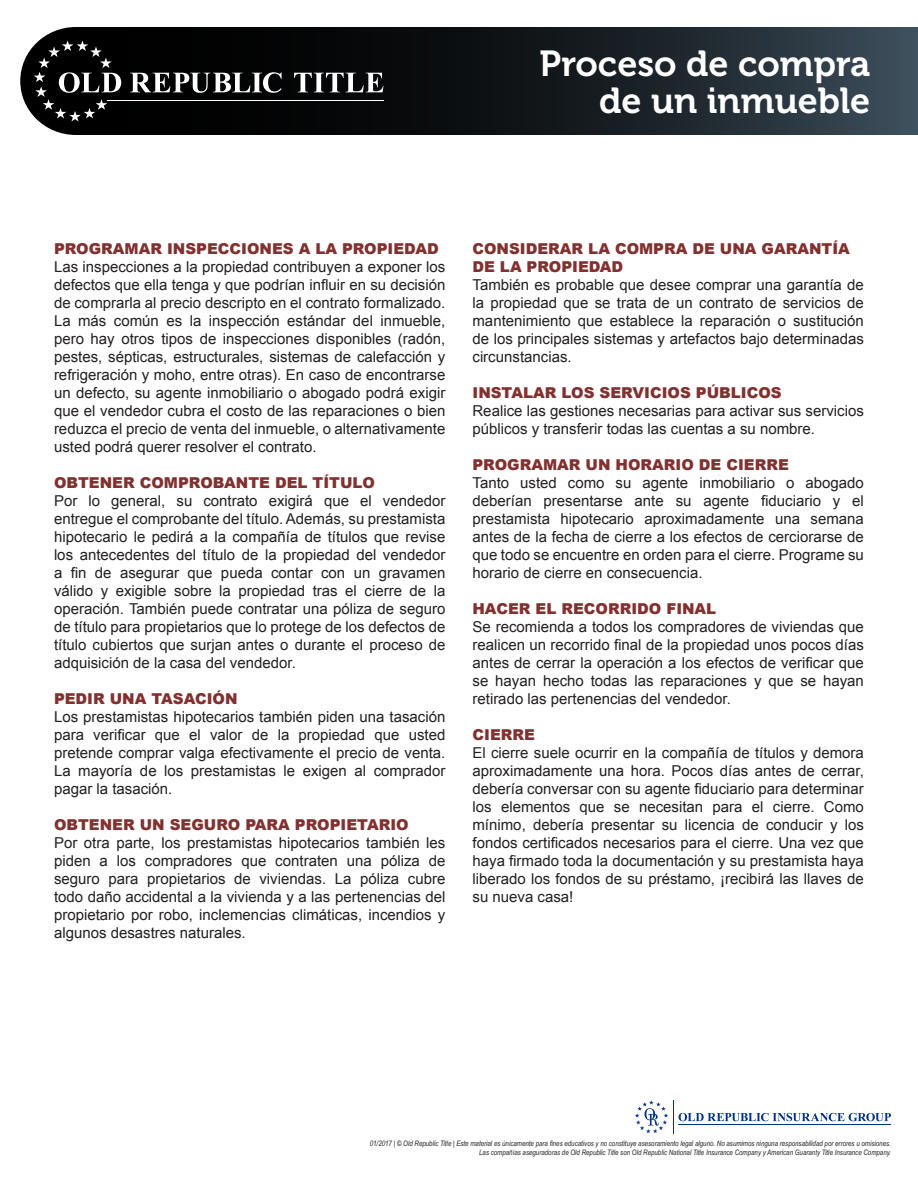
<style>
.page{position:relative;width:918px;height:1188px;background:#fff}
.page>*{position:absolute;margin:0;border:0;box-sizing:border-box;transform-origin:0 0}
.t1{font:36px/37.5px "Museo 700";color:#fff;text-align:right}
.body_single_column-n{font:15px/18px "Arial";color:#231f20;text-align:justify}
.left_side_subhead-si{font:900 15px/18px "Arial";color:#81312f}
.t2{font:italic 7.5px "Arial Narrow";color:#231f20}
</style>
<div class="page">
<svg style="left:679px;top:1113px;width:212px;height:8px"></svg>
<hr style="left:673px;top:1100px;width:1px;height:33px;background:#003186">
<hr style="left:679px;top:1124px;width:212px;height:1px;background:#003186">
<svg style="left:635px;top:1100px;width:33px;height:33px"></svg>
<svg style="left:20px;top:27px;width:898px;height:108px;background:#191f23"></svg>
<svg style="left:130px;top:72px;width:152px;height:21px"></svg>
<svg style="left:294px;top:73px;width:89px;height:19px"></svg>
<svg style="left:34px;top:41px;width:87px;height:81px;background:#252525"></svg>
<hr style="left:107px;top:100px;width:276px;height:1px;background:#fff">
<p class="t1" style="left:540px;top:45px;width:332px">Proceso de compra de un inmueble</p>
<p class="left_side_subhead-si" style="left:54px;top:239px;width:386px">PROGRAMAR INSPECCIONES A LA PROPIEDAD</p>
<p class="body_single_column-n" style="left:54px;top:258px;width:393px">Las inspecciones a la propiedad contribuyen a exponer los defectos que ella tenga y que podrían influir en su decisión de comprarla al precio descripto en el contrato formalizado.<br>La más común es la inspección estándar del inmueble, pero hay otros tipos de inspecciones disponibles (radón, pestes, sépticas, estructurales, sistemas de calefacción y refrigeración y moho, entre otras). En caso de encontrarse un defecto, su agente inmobiliario o abogado podrá exigir que el vendedor cubra el costo de las reparaciones o bien reduzca el precio de venta del inmueble, o alternativamente usted podrá querer resolver el contrato.</p>
<p class="left_side_subhead-si" style="left:54px;top:473px;width:322px">OBTENER COMPROBANTE DEL TÍTULO</p>
<p class="body_single_column-n" style="left:54px;top:492px;width:393px">Por lo general, su contrato exigirá que el vendedor entregue el comprobante del título. Además, su prestamista hipotecario le pedirá a la compañía de títulos que revise los antecedentes del título de la propiedad del vendedor a fin de asegurar que pueda contar con un gravamen válido y exigible sobre la propiedad tras el cierre de la operación. También puede contratar una póliza de seguro de título para propietarios que lo protege de los defectos de título cubiertos que surjan antes o durante el proceso de adquisición de la casa del vendedor.</p>
<p class="left_side_subhead-si" style="left:54px;top:689px;width:185px">PEDIR UNA TASACIÓN</p>
<p class="body_single_column-n" style="left:54px;top:708px;width:393px">Los prestamistas hipotecarios también piden una tasación para verificar que el valor de la propiedad que usted pretende comprar valga efectivamente el precio de venta.<br>La mayoría de los prestamistas le exigen al comprador pagar la tasación.</p>
<p class="left_side_subhead-si" style="left:54px;top:815px;width:356px">OBTENER UN SEGURO PARA PROPIETARIO</p>
<p class="body_single_column-n" style="left:54px;top:834px;width:393px">Por otra parte, los prestamistas hipotecarios también les piden a los compradores que contraten una póliza de seguro para propietarios de viviendas. La póliza cubre todo daño accidental a la vivienda y a las pertenencias del propietario por robo, inclemencias climáticas, incendios y algunos desastres naturales.</p>
<p class="left_side_subhead-si" style="left:472px;top:239px;width:379px">CONSIDERAR LA COMPRA DE UNA GARANTÍA<br>DE LA PROPIEDAD</p>
<p class="body_single_column-n" style="left:472px;top:276px;width:393px">También es probable que desee comprar una garantía de la propiedad que se trata de un contrato de servicios de mantenimiento que establece la reparación o sustitución de los principales sistemas y artefactos bajo determinadas circunstancias.</p>
<p class="left_side_subhead-si" style="left:472px;top:383px;width:311px">INSTALAR LOS SERVICIOS PÚBLICOS</p>
<p class="body_single_column-n" style="left:472px;top:402px;width:393px">Realice las gestiones necesarias para activar sus servicios públicos y transferir todas las cuentas a su nombre.</p>
<p class="left_side_subhead-si" style="left:472px;top:455px;width:318px">PROGRAMAR UN HORARIO DE CIERRE</p>
<p class="body_single_column-n" style="left:472px;top:474px;width:393px">Tanto usted como su agente inmobiliario o abogado deberían presentarse ante su agente fiduciario y el prestamista hipotecario aproximadamente una semana antes de la fecha de cierre a los efectos de cerciorarse de que todo se encuentre en orden para el cierre. Programe su horario de cierre en consecuencia.</p>
<p class="left_side_subhead-si" style="left:472px;top:599px;width:245px">HACER EL RECORRIDO FINAL</p>
<p class="body_single_column-n" style="left:472px;top:618px;width:393px">Se recomienda a todos los compradores de viviendas que realicen un recorrido final de la propiedad unos pocos días antes de cerrar la operación a los efectos de verificar que se hayan hecho todas las reparaciones y que se hayan retirado las pertenencias del vendedor.</p>
<p class="left_side_subhead-si" style="left:472px;top:725px;width:64px">CIERRE</p>
<p class="body_single_column-n" style="left:472px;top:744px;width:393px">El cierre suele ocurrir en la compañía de títulos y demora aproximadamente una hora. Pocos días antes de cerrar, debería conversar con su agente fiduciario para determinar los elementos que se necesitan para el cierre. Como mínimo, debería presentar su licencia de conducir y los fondos certificados necesarios para el cierre. Una vez que haya firmado toda la documentación y su prestamista haya liberado los fondos de su préstamo, ¡recibirá las llaves de su nueva casa!</p>
<p class="t2" style="left:370px;top:1138px;width:523px">01/2017 | © Old Republic Title | Este material es únicamente para fines educativos y no constituye asesoramiento legal alguno. No asumimos ninguna responsabilidad por errores u omisiones.</p>
<p class="t2" style="left:479px;top:1147px;width:413px">Las compañías aseguradoras de Old Republic Title son Old Republic National Title Insurance Company y American Guaranty Title Insurance Company.</p>
</div>
